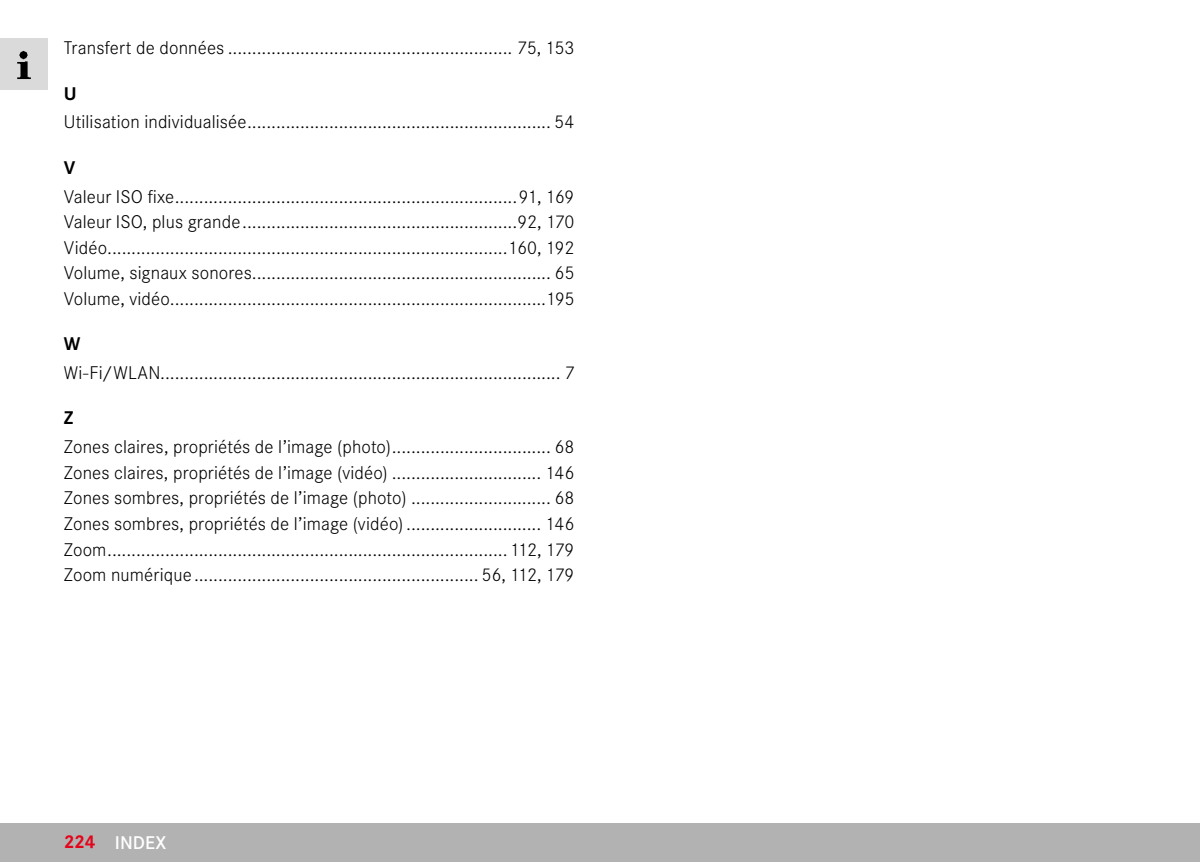
<style>
.page{position:relative;width:1200px;height:862px;background:#fff}
.page>*{position:absolute;margin:0;border:0;box-sizing:border-box;transform-origin:0 0}
.t1{font:300 19.12px/25.7px "Corporate S";letter-spacing:.005em;color:#000;text-align:justify}
.t2{font:600 19.12px "Corporate S";color:#fff}
.t3{font:700 19.12px "Corporate S";color:#000}
.s1{font-weight:700;color:#e3051b}
</style>
<div class="page">
<div style="left:0;top:823px;width:1199px;height:38px;background:#b3b2b2"></div>
<div style="left:0;top:38px;width:48px;height:51px;background:#dadada"></div>
<img style="left:17px;top:51px;width:14px;height:28px">
<p class="t1" style="left:64px;top:34px;width:512px">Transfert de données ........................................................... 75, 153</p>
<p class="t3" style="left:64px;top:78px;width:14px">U</p>
<p class="t1" style="left:64px;top:108px;width:512px">Utilisation individualisée............................................................... 54</p>
<p class="t3" style="left:64px;top:152px;width:13px">V</p>
<p class="t1" style="left:64px;top:182px;width:512px">Valeur ISO fixe.......................................................................91, 169<br>Valeur ISO, plus grande.........................................................92, 170<br>Vidéo...................................................................................160, 192<br>Volume, signaux sonores.............................................................. 65<br>Volume, vidéo..............................................................................195</p>
<p class="t3" style="left:64px;top:328px;width:18px">W</p>
<p class="t1" style="left:64px;top:358px;width:512px">Wi-Fi/WLAN................................................................................... 7</p>
<p class="t3" style="left:64px;top:402px;width:11px">Z</p>
<p class="t1" style="left:64px;top:432px;width:512px">Zones claires, propriétés de l’image (photo)................................. 68<br>Zones claires, propriétés de l’image (vidéo) ............................... 146<br>Zones sombres, propriétés de l’image (photo) ............................. 68<br>Zones sombres, propriétés de l’image (vidéo) ............................ 146<br>Zoom................................................................................... 112, 179<br>Zoom numérique........................................................... 56, 112, 179</p>
<p class="t2" style="left:64px;top:827px;width:104px"><span class="s1">224</span> INDEX</p>
</div>
